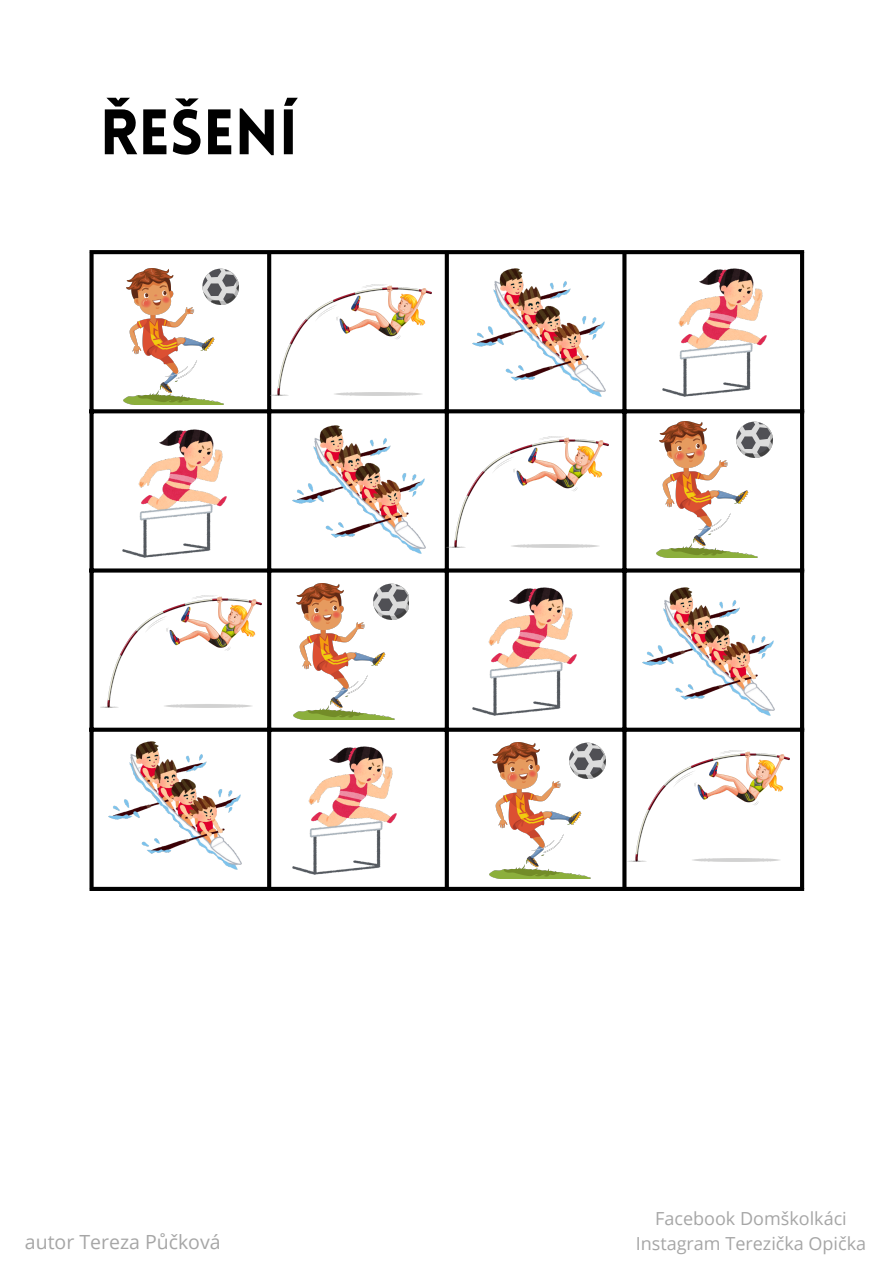
<style>
.page{position:relative;width:894px;height:1264px;background:#fff}
.page>*{position:absolute;margin:0;border:0;box-sizing:border-box;transform-origin:0 0}
.t1{font:900 62.7px "Lovelo";color:#000}
.t2{font:19.5px "Open Sans";color:#a6a6a6}
.t3{font:18px "Open Sans";color:#a6a6a6}
</style>
<div class="page">
<svg style="left:94px;top:254px;width:705px;height:632px"></svg>
<div style="left:89px;top:254px;width:5px;height:632px;background:#000"></div>
<svg style="left:267px;top:254px;width:4px;height:632px;background:#080808"></svg>
<div style="left:444px;top:254px;width:5px;height:632px;background:#000"></div>
<svg style="left:622px;top:254px;width:4px;height:632px;background:#191919"></svg>
<svg style="left:799px;top:254px;width:4px;height:632px;fill:#000"></svg>
<svg style="left:89px;top:250px;width:714px;height:4px;background:#040404"></svg>
<svg style="left:89px;top:409px;width:714px;height:4px;background:#101010"></svg>
<svg style="left:89px;top:568px;width:714px;height:4px;background:#1c1c1c"></svg>
<svg style="left:89px;top:727px;width:714px;height:4px;background:#292929"></svg>
<div style="left:89px;top:886px;width:714px;height:5px;background:#000"></div>
<img style="left:293px;top:746px;width:103px;height:128px">
<img style="left:627px;top:750px;width:162px;height:111px">
<img style="left:108px;top:741px;width:133px;height:129px">
<img style="left:489px;top:742px;width:116px;height:136px">
<img style="left:656px;top:421px;width:116px;height:136px">
<img style="left:472px;top:268px;width:133px;height:129px">
<img style="left:123px;top:429px;width:103px;height:129px">
<img style="left:123px;top:268px;width:116px;height:137px">
<img style="left:662px;top:268px;width:104px;height:128px">
<img style="left:472px;top:587px;width:104px;height:128px">
<img style="left:293px;top:583px;width:116px;height:136px">
<img style="left:100px;top:596px;width:162px;height:111px">
<img style="left:446px;top:436px;width:162px;height:112px">
<img style="left:293px;top:425px;width:132px;height:128px">
<img style="left:270px;top:284px;width:162px;height:111px">
<img style="left:642px;top:587px;width:132px;height:128px">
<h1 class="t1" style="left:100px;top:107px;width:199px">ŘEŠENÍ</h1>
<p class="t3" style="left:655px;top:1205px;width:193px">Facebook Domškolkáci</p>
<p class="t2" style="left:25px;top:1228px;width:197px">autor Tereza Půčková</p>
<p class="t3" style="left:635px;top:1230px;width:232px">Instagram Terezička Opička</p>
</div>
